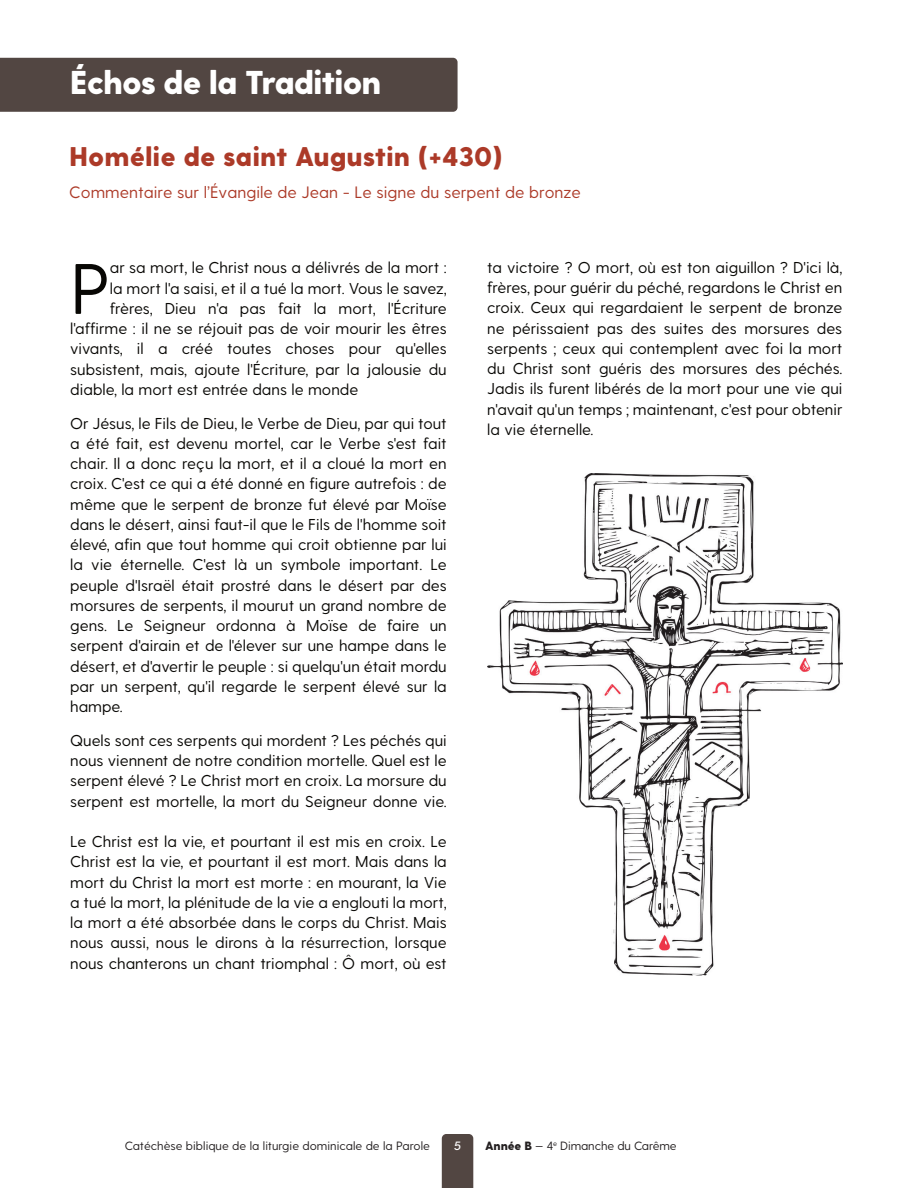
<style>
.page{position:relative;width:918px;height:1188px;background:#fff}
.page>*{position:absolute;margin:0;border:0;box-sizing:border-box;transform-origin:0 0}
.t1{font:71.25px "Greycliff CF";color:#080704}
.t2{font:800 33px "Greycliff CF";letter-spacing:-.03em;color:#fff}
.t3{font:800 27px "Greycliff CF";color:#ac3a28}
.t4{font:16.5px "Greycliff CF";color:#ac3a28}
.t5{font:15.75px/20.2px "Greycliff CF";color:#080704;text-align:justify}
.t6{font:12px "Greycliff CF";color:#231f20}
.t7{font:italic 600 12px "Visby Slab CF";color:#fff}
.s1{font-weight:800}
</style>
<div class="page">
<img style="left:487px;top:473px;width:355px;height:502px">
<div style="left:0;top:58px;width:458px;height:54px;background:#524642"></div>
<div style="left:442px;top:1134px;width:31px;height:54px;background:#524642"></div>
<h2 class="t2" style="left:70px;top:68px;width:313px">Échos de la Tradition</h2>
<h3 class="t3" style="left:69px;top:144px;width:435px">Homélie de saint Augustin (+430)</h3>
<p class="t4" style="left:69px;top:185px;width:513px">Commentaire sur l’Évangile de Jean - Le signe du serpent de bronze</p>
<h1 class="t1" style="left:70px;top:257px;width:41px">P</h1>
<p class="t5" style="left:110px;top:258px;width:338px">ar sa mort, le Christ nous a délivrés de la mort :</p>
<p class="t5" style="left:110px;top:279px;width:339px">la mort l'a saisi, et il a tué la mort. Vous le savez,</p>
<p class="t5" style="left:110px;top:299px;width:338px">frères, Dieu n'a pas fait la mort, l'Écriture</p>
<p class="t5" style="left:70px;top:319px;width:378px">l'affirme : il ne se réjouit pas de voir mourir les êtres</p>
<p class="t5" style="left:70px;top:339px;width:378px">vivants, il a créé toutes choses pour qu'elles</p>
<p class="t5" style="left:70px;top:360px;width:378px">subsistent, mais, ajoute l'Écriture, par la jalousie du</p>
<p class="t5" style="left:70px;top:380px;width:290px">diable, la mort est entrée dans le monde</p>
<p class="t5" style="left:70px;top:414px;width:378px">Or Jésus, le Fils de Dieu, le Verbe de Dieu, par qui tout a été fait, est devenu mortel, car le Verbe s'est fait chair. Il a donc reçu la mort, et il a cloué la mort en croix. C'est ce qui a été donné en figure autrefois : de même que le serpent de bronze fut élevé par Moïse dans le désert, ainsi faut-il que le Fils de l'homme soit élevé, afin que tout homme qui croit obtienne par lui la vie éternelle. C'est là un symbole important. Le peuple d'Israël était prostré dans le désert par des morsures de serpents, il mourut un grand nombre de gens. Le Seigneur ordonna à Moïse de faire un serpent d'airain et de l'élever sur une hampe dans le désert, et d'avertir le peuple : si quelqu'un était mordu par un serpent, qu'il regarde le serpent élevé sur la hampe.</p>
<p class="t5" style="left:70px;top:731px;width:378px">Quels sont ces serpents qui mordent ? Les péchés qui nous viennent de notre condition mortelle. Quel est le serpent élevé ? Le Christ mort en croix. La morsure du serpent est mortelle, la mort du Seigneur donne vie.</p>
<p class="t5" style="left:70px;top:832px;width:378px">Le Christ est la vie, et pourtant il est mis en croix. Le Christ est la vie, et pourtant il est mort. Mais dans la mort du Christ la mort est morte : en mourant, la Vie a tué la mort, la plénitude de la vie a englouti la mort, la mort a été absorbée dans le corps du Christ. Mais nous aussi, nous le dirons à la résurrection, lorsque nous chanterons un chant triomphal : Ô mort, où est</p>
<p class="t5" style="left:487px;top:258px;width:357px">ta victoire ? O mort, où est ton aiguillon ? D'ici là, frères, pour guérir du péché, regardons le Christ en croix. Ceux qui regardaient le serpent de bronze ne périssaient pas des suites des morsures des serpents ; ceux qui contemplent avec foi la mort du Christ sont guéris des morsures des péchés.<br>Jadis ils furent libérés de la mort pour une vie qui n'avait qu'un temps ; maintenant, c'est pour obtenir la vie éternelle.</p>
<p class="t6" style="left:125px;top:1141px;width:307px">Catéchèse biblique de la liturgie dominicale de la Parole</p>
<p class="t7" style="left:454px;top:1140px;width:8px">5</p>
<p class="t6" style="left:485px;top:1141px;width:193px"><span class="s1">Année B</span> — 4<sup>e</sup> Dimanche du Carême</p>
</div>
